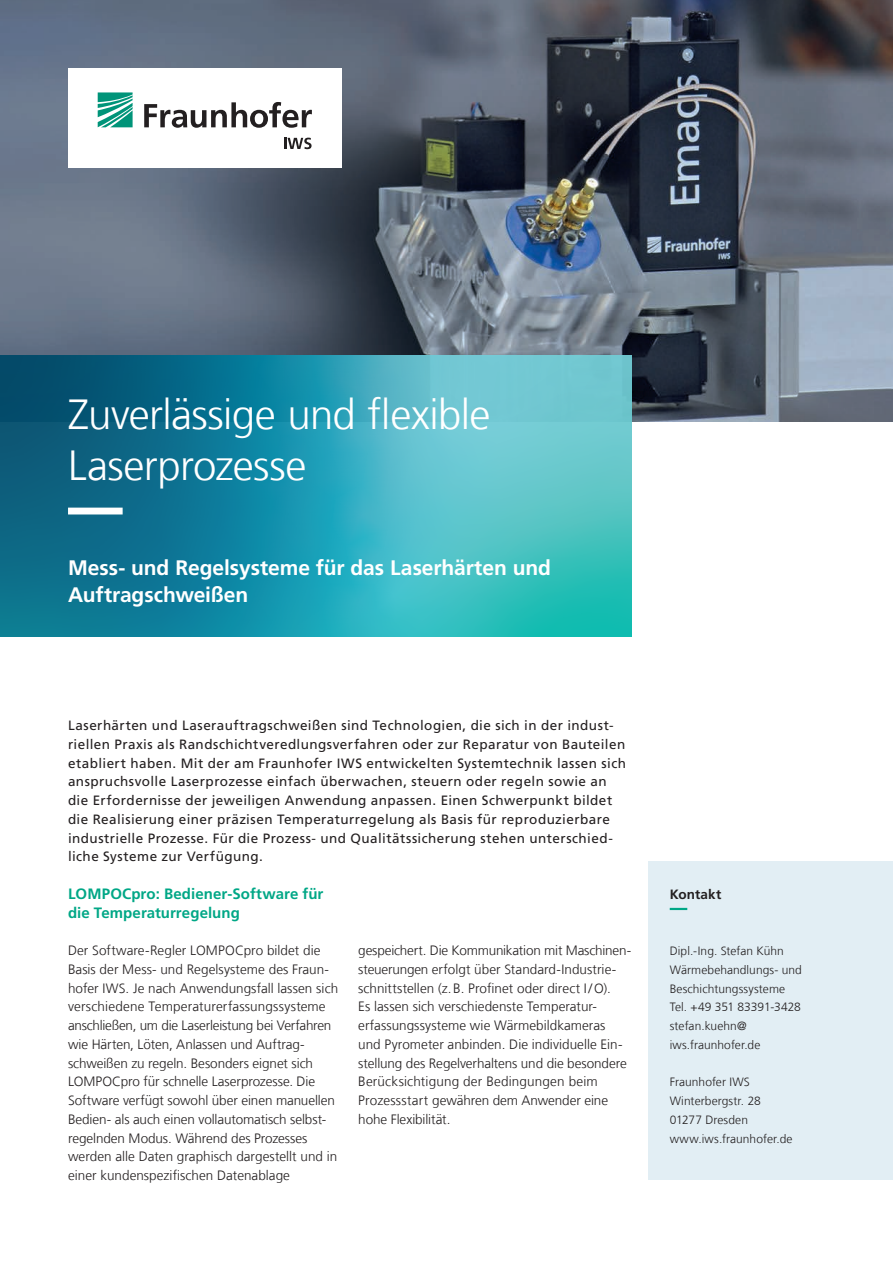
<style>
.page{position:relative;width:893px;height:1263px;background:#fff}
.page>*{position:absolute;margin:0;border:0;box-sizing:border-box;transform-origin:0 0}
.Ueberschrift_28_33_6{font:300 42px/50.4px "Frutiger LT Com";letter-spacing:-.015em;color:#fff}
.Sub_Ueberschrift_14{font:700 21px/27.3px "Frutiger LT Com";letter-spacing:-.005em;color:#fff}
.Fliesstext_9_12_5_sc{font:700 15px/18.8px "Frutiger LT Com";letter-spacing:.005em;color:#00a786}
.Fliesstext_9_12_5_sc-2{font:300 13.5px/18.8px "Frutiger LT Com";color:#231f20}
.Introtext_9_12_5_sch{font:13.5px/18.8px "Frutiger LT Com";letter-spacing:.03em;color:#231f20}
.Infokasten_klein_Ueb{font:700 13.5px "Frutiger LT Com";letter-spacing:.005em;color:#231f20}
.Infokasten_klein_Fli{font:300 12px/18.8px "Frutiger LT Com";letter-spacing:.005em;color:#231f20}
</style>
<div class="page">
<img style="left:0;top:0;width:893px;height:421px">
<svg style="left:0;top:355px;width:631px;height:281px;background:#2c99ac"></svg>
<div style="left:68px;top:68px;width:273px;height:99px;background:#fff"></div>
<svg style="left:98px;top:92px;width:35px;height:35px"></svg>
<svg style="left:144px;top:102px;width:168px;height:26px"></svg>
<svg style="left:284px;top:138px;width:28px;height:11px"></svg>
<svg style="left:68px;top:508px;width:521px;height:6px;background:#4aaebe"></svg>
<div style="left:648px;top:861px;width:245px;height:319px;background:#e2eef4"></div>
<svg style="left:670px;top:908px;width:18px;height:2px"></svg>
<p class="Ueberschrift_28_33_6" style="left:68px;top:390px;width:424px">Zuverlässige und flexible<br>Laserprozesse</p>
<p class="Sub_Ueberschrift_14" style="left:68px;top:554px;width:484px">Mess- und Regelsysteme für das Laserhärten und<br>Auftragschweißen</p>
<p class="Introtext_9_12_5_sch" style="left:68px;top:716px;width:559px">Laserhärten und Laserauftragschweißen sind Technologien, die sich in der indust&shy;riellen Praxis als Randschichtveredlungsverfahren oder zur Reparatur von Bauteilen etabliert haben. Mit der am Fraunhofer IWS entwickelten Systemtechnik lassen sich anspruchsvolle Laserprozesse einfach überwachen, steuern oder regeln sowie an die Erfordernisse der jeweiligen Anwendung anpassen. Einen Schwerpunkt bildet die Realisierung einer präzisen Temperaturregelung als Basis für reproduzierbare industrielle Prozesse. Für die Prozess- und Qualitätssicherung stehen unterschied&shy;liche Systeme zur Verfügung.</p>
<p class="Fliesstext_9_12_5_sc" style="left:68px;top:884px;width:257px">LOMPOCpro: Bediener-Software für die Temperaturregelung</p>
<p class="Fliesstext_9_12_5_sc-2" style="left:68px;top:941px;width:272px">Der Software-Regler LOMPOCpro bildet die Basis der Mess- und Regelsysteme des Fraun&shy;hofer IWS. Je nach Anwendungsfall lassen sich verschiedene Temperaturerfassungssysteme anschließen, um die Laserleistung bei Verfahren wie Härten, Löten, Anlassen und Auftrag&shy;schweißen zu regeln. Besonders eignet sich LOMPOCpro für schnelle Laserprozesse. Die Software verfügt sowohl über einen manuellen Bedien- als auch einen vollautomatisch selbst&shy;regelnden Modus. Während des Prozesses werden alle Daten graphisch dargestellt und in einer kundenspezifischen Datenablage</p>
<p class="Fliesstext_9_12_5_sc-2" style="left:358px;top:941px;width:274px">gespeichert. Die Kommunikation mit Maschinen&shy;steuerungen erfolgt über Standard-Industrie&shy;schnittstellen (z.B. Profinet oder direct I/O).<br>Es lassen sich verschiedenste Temperatur&shy;erfassungssysteme wie Wärmebildkameras und Pyrometer anbinden. Die individuelle Ein&shy;stellung des Regelverhaltens und die besondere Berücksichtigung der Bedingungen beim Prozessstart gewähren dem Anwender eine hohe Flexibilität.</p>
<p class="Infokasten_klein_Ueb" style="left:670px;top:886px;width:53px">Kontakt</p>
<p class="Infokasten_klein_Fli" style="left:670px;top:942px;width:116px">Dipl.-Ing. Stefan Kühn</p>
<p class="Infokasten_klein_Fli" style="left:670px;top:960px;width:134px">Wärmebehandlungs- und<br>Beschichtungssysteme</p>
<p class="Infokasten_klein_Fli" style="left:670px;top:998px;width:133px">Tel. +49 351 83391-3428</p>
<p class="Infokasten_klein_Fli" style="left:670px;top:1017px;width:92px">stefan.kuehn@ iws.fraunhofer.de</p>
<p class="Infokasten_klein_Fli" style="left:670px;top:1073px;width:93px">Fraunhofer IWS<br>Winterbergstr. 28<br>01277 Dresden</p>
<p class="Infokasten_klein_Fli" style="left:670px;top:1129px;width:124px">www.iws.fraunhofer.de</p>
</div>
